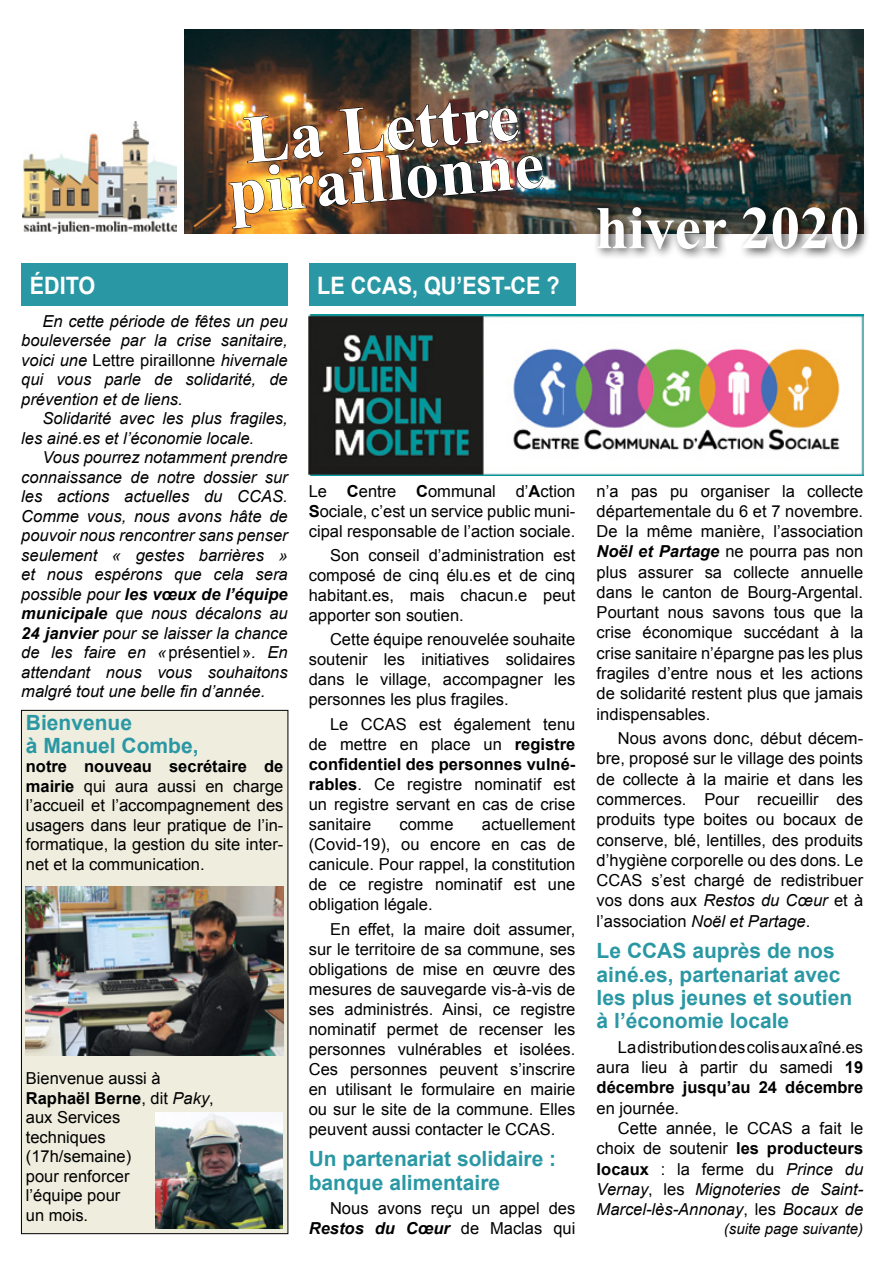
<style>
.page{position:relative;width:893px;height:1263px;background:#fff}
.page>*{position:absolute;margin:0;border:0;box-sizing:border-box;transform-origin:0 0}
.t1{font:700 67.65px/49.8px "Times New Roman";color:#fff;text-align:center}
.t2{font:700 60.45px "Times New Roman";color:#fff}
.t3{font:700 24px "Arial";color:#fff;scale:.9 1}
.t4{font:700 21px/23.2px "Arial";color:#2a98a4}
.t5{font:16.5px/20.1px "Arial";color:#000;text-align:justify}
.t6{font:italic 16.5px "Arial";color:#000}
.t7{font:italic 700 16.5px "Arial";color:#000}
.t8{font:700 16.5px "Arial";color:#000}
.t9{font:italic 15px "Arial";color:#000}
.s1{font-style:normal}
.s2{font-weight:400}
.s3{font-weight:700}
.s4{font-style:italic}
.s5{font-weight:700;font-style:italic}
</style>
<div class="page">
<img style="left:185px;top:30px;width:678px;height:204px">
<img style="left:22px;top:122px;width:155px;height:112px">
<img style="left:228px;top:102px;width:316px;height:127px">
<div style="left:21px;top:264px;width:267px;height:42px;background:#2a98a4"></div>
<div style="left:591px;top:200px;width:279px;height:61px;background:#000;opacity:.75"></div>
<div style="left:21px;top:710px;width:267px;height:524px;background:#eeedde"></div>
<div style="left:21px;top:710px;width:267px;height:524px;border:1px solid #000"></div>
<img style="left:26px;top:886px;width:258px;height:170px">
<img style="left:156px;top:1113px;width:127px;height:115px">
<div style="left:309px;top:264px;width:266px;height:42px;background:#2a98a4"></div>
<img style="left:309px;top:315px;width:554px;height:161px">
<p class="t3" style="left:30px;top:269px;width:74px">édito</p>
<p class="t1" style="left:222px;top:116px;width:318px;rotate:-5deg">La Lettre piraillonne</p>
<p class="t3" style="left:317px;top:269px;width:271px">Le CCAS, qu’eSt-Ce ?</p>
<p class="t6" style="left:43px;top:310px;width:247px">En cette période de fêtes un peu</p>
<p class="t6" style="left:21px;top:330px;width:268px">bouleversée par la crise sanitaire,</p>
<p class="t6" style="left:21px;top:349px;width:268px">voici une <span class="s1">Lettre piraillonne</span> hivernale</p>
<p class="t6" style="left:21px;top:369px;width:268px">qui vous parle de solidarité, de</p>
<p class="t6" style="left:21px;top:388px;width:163px">prévention et de liens.</p>
<p class="t6" style="left:43px;top:408px;width:247px">Solidarité avec les plus fragiles,</p>
<p class="t6" style="left:21px;top:427px;width:234px">les ainé.es et l’économie locale.</p>
<p class="t6" style="left:43px;top:447px;width:247px">Vous pourrez notamment prendre</p>
<p class="t6" style="left:21px;top:466px;width:268px">connaissance de notre dossier sur</p>
<p class="t6" style="left:21px;top:486px;width:268px">les actions actuelles du CCAS.</p>
<p class="t6" style="left:21px;top:505px;width:268px">Comme vous, nous avons hâte de</p>
<p class="t6" style="left:21px;top:525px;width:268px">pouvoir nous rencontrer sans penser</p>
<p class="t6" style="left:21px;top:544px;width:268px">seulement « gestes barrières »</p>
<p class="t6" style="left:21px;top:564px;width:268px">et nous espérons que cela sera</p>
<p class="t7" style="left:21px;top:583px;width:268px"><span class="s2">possible pour</span> les vœux de l’équipe</p>
<p class="t6" style="left:21px;top:603px;width:268px"><span class="s3">municipale</span> que nous décalons au</p>
<p class="t6" style="left:21px;top:622px;width:268px"><span class="s3">24 janvier</span> pour se laisser la chance</p>
<p class="t6" style="left:21px;top:642px;width:268px">de les faire en «<span class="s1">présentiel»</span>. En</p>
<p class="t6" style="left:21px;top:661px;width:268px">attendant nous vous souhaitons</p>
<p class="t6" style="left:21px;top:681px;width:245px">malgré tout une belle fin d’année.</p>
<p class="t4" style="left:26px;top:712px;width:174px;line-height:22.5px">Bienvenue<br>à Manuel Combe,</p>
<p class="t5" style="left:26px;top:757px;width:259px;line-height:19.5px"><span class="s3">notre nouveau secrétaire de mairie</span> qui aura aussi en charge l’accueil et l’accompagnement des usagers dans leur pratique de l’in&shy;formatique, la gestion du site inter&shy;net et la communication.</p>
<p class="t5" style="left:26px;top:1069px;width:189px;line-height:19.5px;text-align:left">Bienvenue aussi à<br><span class="s3">Raphaël Berne</span>, dit <span class="s4">Paky</span>, aux Services<br>techniques (17h/semaine)<br>pour renforcer<br>l’équipe pour<br>un mois.</p>
<p class="t5" style="left:309px;top:481px;width:268px">Le <span class="s3">C</span>entre <span class="s3">C</span>ommunal d’<span class="s3">A</span>ction <span class="s3">S</span>ociale, c’est un service public muni&shy;cipal responsable de l’action sociale.</p>
<p class="t5" style="left:309px;top:545px;width:268px;text-indent:21px">Son conseil d’administration est composé de cinq élu.es et de cinq habitant.es, mais chacun.e peut apporter son soutien.</p>
<p class="t5" style="left:309px;top:630px;width:268px;text-indent:21px">Cette équipe renouvelée souhaite soutenir les initiatives solidaires dans le village, accompagner les personnes les plus fragiles.</p>
<p class="t5" style="left:309px;top:714px;width:268px;text-indent:21px">Le CCAS est également tenu de mettre en place un <span class="s3">registre confidentiel des personnes vulné&shy;rables</span>. Ce registre nominatif est un registre servant en cas de crise sanitaire</p>
<p class="t5" style="left:309px;top:814px;width:268px;text-indent:173px">actuellement (Covid-19), ou encore en cas de canicule. Pour rappel, la constitution de ce registre nominatif est une obligation légale.</p>
<p class="t5" style="left:309px;top:919px;width:268px;text-indent:21px">En effet, la maire doit assumer, sur le territoire de sa commune, ses obligations de mise en œuvre des mesures de sauvegarde vis-à-vis de ses administrés. Ainsi, ce registre nominatif permet de recenser les personnes vulnérables et isolées.<br>Ces personnes peuvent s’inscrire en utilisant le formulaire en mairie ou sur le site de la commune. Elles peuvent aussi contacter le CCAS.</p>
<p class="t4" style="left:309px;top:1148px;width:249px">Un partenariat solidaire : banque alimentaire</p>
<p class="t5" style="left:309px;top:1198px;width:268px;text-align:right">Nous avons reçu un appel des<br><span class="s5">Restos du Cœur</span> de Maclas qui</p>
<p class="t5" style="left:399px;top:814px;width:56px">comme</p>
<p class="t2" style="left:595px;top:186px;width:265px">hiver 2020</p>
<p class="t5" style="left:597px;top:481px;width:268px">n’a pas pu organiser la collecte départementale du 6 et 7 novembre.<br>De la même manière, l’association <span class="s5">Noël et Partage</span> ne pourra pas non plus assurer sa collecte annuelle dans le canton de Bourg-Argental.<br>Pourtant nous savons tous que la crise économique succédant à la crise sanitaire n’épargne pas les plus fragiles d’entre nous et les actions de solidarité restent plus que jamais indispensables.</p>
<p class="t5" style="left:597px;top:728px;width:268px;text-indent:21px">Nous avons donc, début décem&shy;bre, proposé sur le village des points de collecte à la mairie et dans les commerces. Pour recueillir des produits type boites ou bocaux de conserve, blé, lentilles, des produits d’hygiène corporelle ou des dons. Le CCAS s’est chargé de redistribuer vos dons aux <span class="s4">Restos du Cœur</span> et à l’association <span class="s4">Noël et Partage</span>.</p>
<p class="t4" style="left:597px;top:940px;width:257px">Le CCAS auprès de nos ainé.es, partenariat avec les plus jeunes et soutien à l’économie locale</p>
<p class="t5" style="left:618px;top:1037px;width:247px">La distribution des colis aux aîné.es</p>
<p class="t5" style="left:597px;top:1057px;width:268px">aura lieu à partir du samedi <span class="s3">19</span></p>
<p class="t8" style="left:597px;top:1076px;width:268px">décembre jusqu’au 24 décembre</p>
<p class="t5" style="left:597px;top:1098px;width:84px">en journée.</p>
<p class="t5" style="left:618px;top:1118px;width:247px">Cette année, le CCAS a fait le</p>
<p class="t5" style="left:597px;top:1138px;width:268px">choix de soutenir <span class="s3">les producteurs</span></p>
<p class="t5" style="left:597px;top:1159px;width:268px"><span class="s3">locaux</span> : la ferme du <span class="s4">Prince du</span></p>
<p class="t6" style="left:597px;top:1178px;width:268px">Vernay<span class="s1">, les</span> Mignoteries de Saint-</p>
<p class="t6" style="left:597px;top:1198px;width:268px">Marcel-lès-Annonay<span class="s1">, les</span> Bocaux de</p>
<p class="t9" style="left:724px;top:1219px;width:141px">(suite page suivante)</p>
</div>
